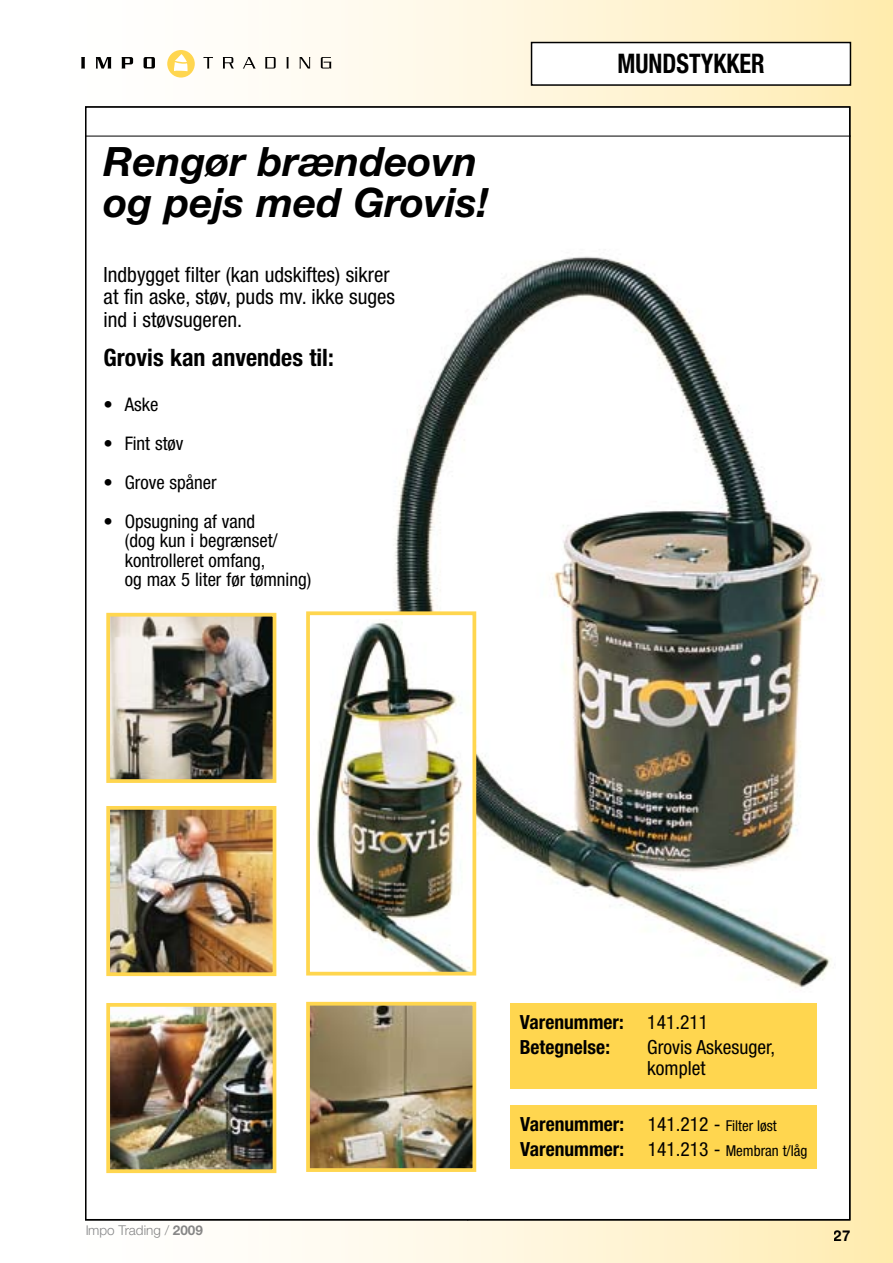
<style>
.page{position:relative;width:893px;height:1263px;background:#fff}
.page>*{position:absolute;margin:0;border:0;box-sizing:border-box;transform-origin:0 0}
.t1{font:italic 700 40.5px/40.5px "Helvetica Neue";color:#000}
.t2{font:700 condensed 27px "Helvetica Neue";color:#000;scale:.9 1}
.t3{font:700 condensed 24px "Helvetica Neue";color:#000}
.t4{font:condensed 21px/22.5px "Helvetica Neue";color:#000}
.t5{font:700 condensed 19.5px/25.5px "Helvetica Neue";color:#000}
.t6{font:condensed 19.5px/21px "Helvetica Neue";color:#000}
.t7{font:condensed 18.75px/19.5px "Helvetica Neue";color:#000}
.t8{font:condensed 15px "Helvetica Neue";color:#000}
.t9{font:700 15px "Helvetica Neue";color:#000}
.t10{font:300 13.5px "Helvetica Neue";color:#87888a}
.s1{font-weight:700}
.s2{font-weight:400}
.s3{font-weight:400;font-size:15px}
.s4{font-weight:700;font-size:19.5px}
.s5{font-size:19.5px}
</style>
<div class="page">
<div style="left:0;top:0;width:893px;height:1263px;background:linear-gradient(to right,#fcfeff,#f6e5b1)"></div>
<div style="left:531px;top:43px;width:319px;height:42px;background:#fff"></div>
<div style="left:531px;top:42px;width:320px;height:44px;border:2px solid #000"></div>
<svg style="left:81px;top:57px;width:4px;height:12px"></svg>
<svg style="left:96px;top:57px;width:15px;height:12px"></svg>
<svg style="left:122px;top:57px;width:11px;height:12px"></svg>
<svg style="left:144px;top:57px;width:11px;height:12px"></svg>
<svg style="left:203px;top:57px;width:10px;height:12px"></svg>
<svg style="left:223px;top:57px;width:11px;height:12px"></svg>
<svg style="left:243px;top:57px;width:13px;height:12px"></svg>
<svg style="left:265px;top:57px;width:11px;height:12px"></svg>
<svg style="left:286px;top:57px;width:3px;height:12px"></svg>
<svg style="left:299px;top:57px;width:11px;height:12px"></svg>
<svg style="left:321px;top:57px;width:10px;height:12px"></svg>
<div style="left:167px;top:50px;width:28px;height:28px;background:#ffd64f;border-radius:50%"></div>
<svg style="left:174px;top:54px;width:14px;height:17px"></svg>
<div style="left:86px;top:107px;width:764px;height:1113px;background:#fff"></div>
<hr style="left:85px;top:136px;width:765px;height:1px;background:#000">
<img style="left:370px;top:256px;width:461px;height:747px">
<img style="left:316px;top:619px;width:155px;height:351px">
<div style="left:306px;top:611px;width:170px;height:364px;border:4px solid #ffd64f"></div>
<div style="left:510px;top:1003px;width:306px;height:86px;background:#ffd64f"></div>
<div style="left:510px;top:1105px;width:306px;height:63px;background:#ffd64f"></div>
<img style="left:111px;top:618px;width:160px;height:160px">
<div style="left:106px;top:613px;width:170px;height:170px;border:4px solid #ffd64f"></div>
<img style="left:111px;top:811px;width:160px;height:160px">
<div style="left:106px;top:806px;width:170px;height:170px;border:4px solid #ffd64f"></div>
<img style="left:311px;top:1007px;width:160px;height:160px">
<div style="left:306px;top:1002px;width:170px;height:170px;border:4px solid #ffd64f"></div>
<img style="left:111px;top:1008px;width:160px;height:160px">
<div style="left:106px;top:1003px;width:170px;height:170px;border:4px solid #ffd64f"></div>
<h1 class="t1" style="left:104px;top:141px;width:387px">Rengør brændeovn og pejs med Grovis!</h1>
<p class="t4" style="left:104px;top:263px;width:293px">Indbygget filter (kan udskiftes) sikrer at fin aske, støv, puds mv. ikke suges ind i støvsugeren.</p>
<p class="t3" style="left:104px;top:343px;width:232px">Grovis kan anvendes til:</p>
<p class="t7" style="left:104px;top:394px;width:56px">• Aske</p>
<p class="t7" style="left:104px;top:433px;width:81px">• Fint støv</p>
<p class="t7" style="left:104px;top:472px;width:115px">• Grove spåner</p>
<p class="t7" style="left:125px;top:511px;width:188px;text-indent:-21px">• Opsugning af vand<br>(dog kun i begrænset/ kontrolleret omfang,<br>og max 5 liter før tømning)</p>
<h2 class="t2" style="left:617px;top:47px;width:165px">Mundstykker</h2>
<p class="t10" style="left:85px;top:1222px;width:119px">Impo Trading / <span class="s1">2009</span></p>
<p class="t5" style="left:520px;top:1009px;width:190px">Varenummer: <span class="s2">141.211<br></span>Betegnelse:</p>
<p class="t6" style="left:647px;top:1037px;width:129px">Grovis Askesuger, komplet</p>
<p class="t5" style="left:520px;top:1111px;width:258px">Varenummer: <span class="s2">141.212 -</span> <span class="s3">Filter løst</span></p>
<p class="t8" style="left:520px;top:1142px;width:289px"><span class="s4">Varenummer:</span> <span class="s5">141.213 -</span> Membran t/låg</p>
<p class="t9" style="left:834px;top:1226px;width:18px">27</p>
</div>
